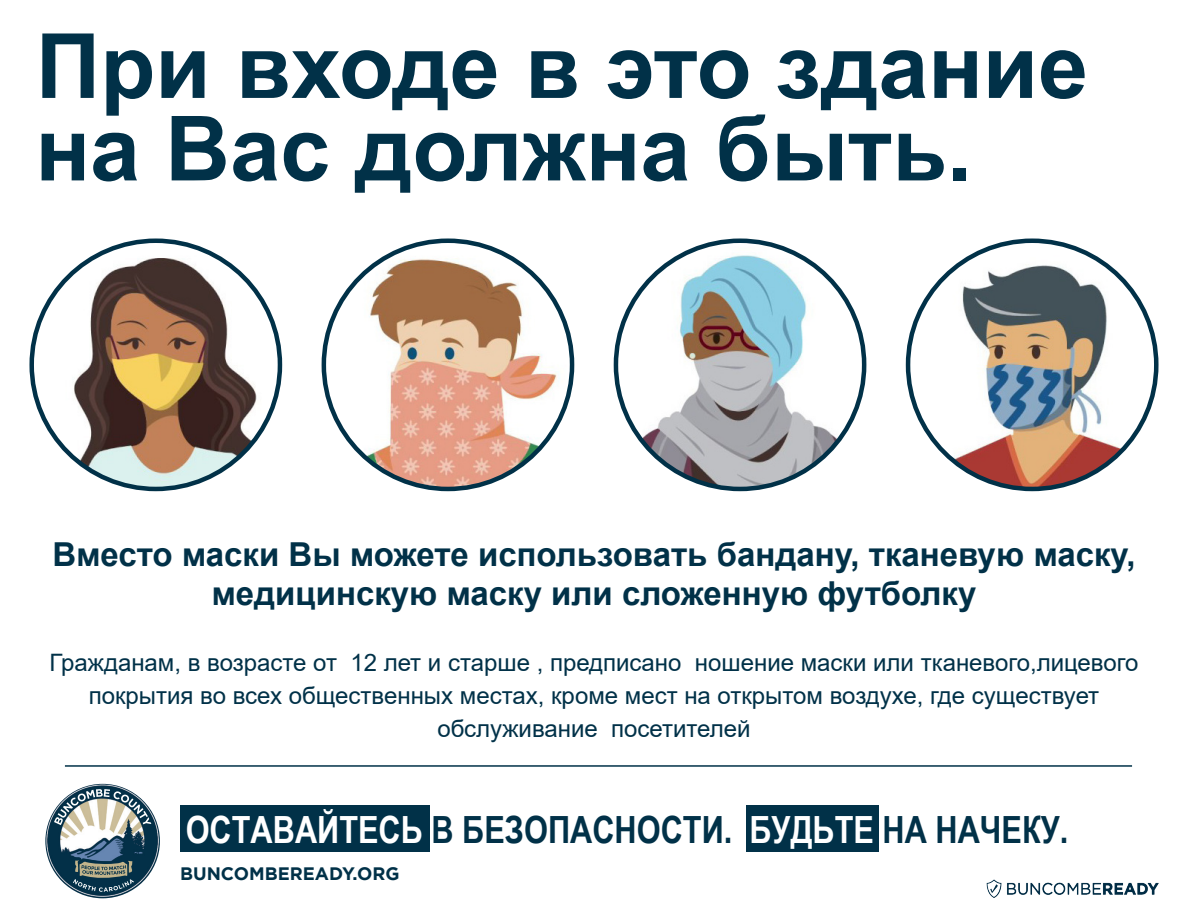
<style>
.page{position:relative;width:1188px;height:918px;background:#fff}
.page>*{position:absolute;margin:0;border:0;box-sizing:border-box;transform-origin:0 0}
.t1{font:700 90px/82.5px "Arial";color:#013148}
.t2{font:700 37.5px "Arial Narrow";color:#013148}
.t3{font:700 33px/39.6px "Arial";color:#013148;text-align:center}
.t4{font:24px/33px "Arial";color:#013148;text-align:center}
.t5{font:700 18px "Gotham";color:#013148}
.s1{color:#fff}
</style>
<div class="page">
<img style="left:986px;top:879px;width:173px;height:19px">
<img style="left:45px;top:784px;width:115px;height:114px;border-radius:57px">
<img style="left:73px;top:879px;width:61px;height:12px">
<img style="left:78px;top:789px;width:46px;height:12px">
<svg style="left:73px;top:857px;width:61px;height:22px"></svg>
<hr style="left:65px;top:765px;width:1067px;height:2px;background:#013148">
<img style="left:54px;top:241px;width:226px;height:248px">
<img style="left:324px;top:241px;width:248px;height:248px;border-radius:124px">
<img style="left:616px;top:241px;width:248px;height:248px;border-radius:124px">
<img style="left:908px;top:241px;width:248px;height:248px;border-radius:124px">
<div style="left:746px;top:805px;width:133px;height:47px;background:#013148"></div>
<div style="left:180px;top:805px;width:249px;height:47px;background:#013148"></div>
<p class="t1" style="left:36px;top:26px;width:1054px">При входе в это здание на Вас должна быть.</p>
<p class="t3" style="left:52px;top:534px;width:1085px">Вместо маски Вы можете использовать бандану, тканевую маску, медицинскую маску или сложенную футболку</p>
<p class="t4" style="left:50px;top:646px;width:1090px">Гражданам, в возрасте от 12 лет и старше , предписано ношение маски или тканевого,лицевого покрытия во всех общественных местах, кроме мест на открытом воздухе, где существует обслуживание посетителей</p>
<p class="t2" style="left:186px;top:801px;width:884px"><span class="s1">ОСТАВАЙТЕСЬ</span> В БЕЗОПАСНОСТИ. <span class="s1">БУДЬТЕ</span> НА НАЧЕКУ.</p>
<p class="t5" style="left:180px;top:863px;width:221px">BUNCOMBEREADY.ORG</p>
</div>
